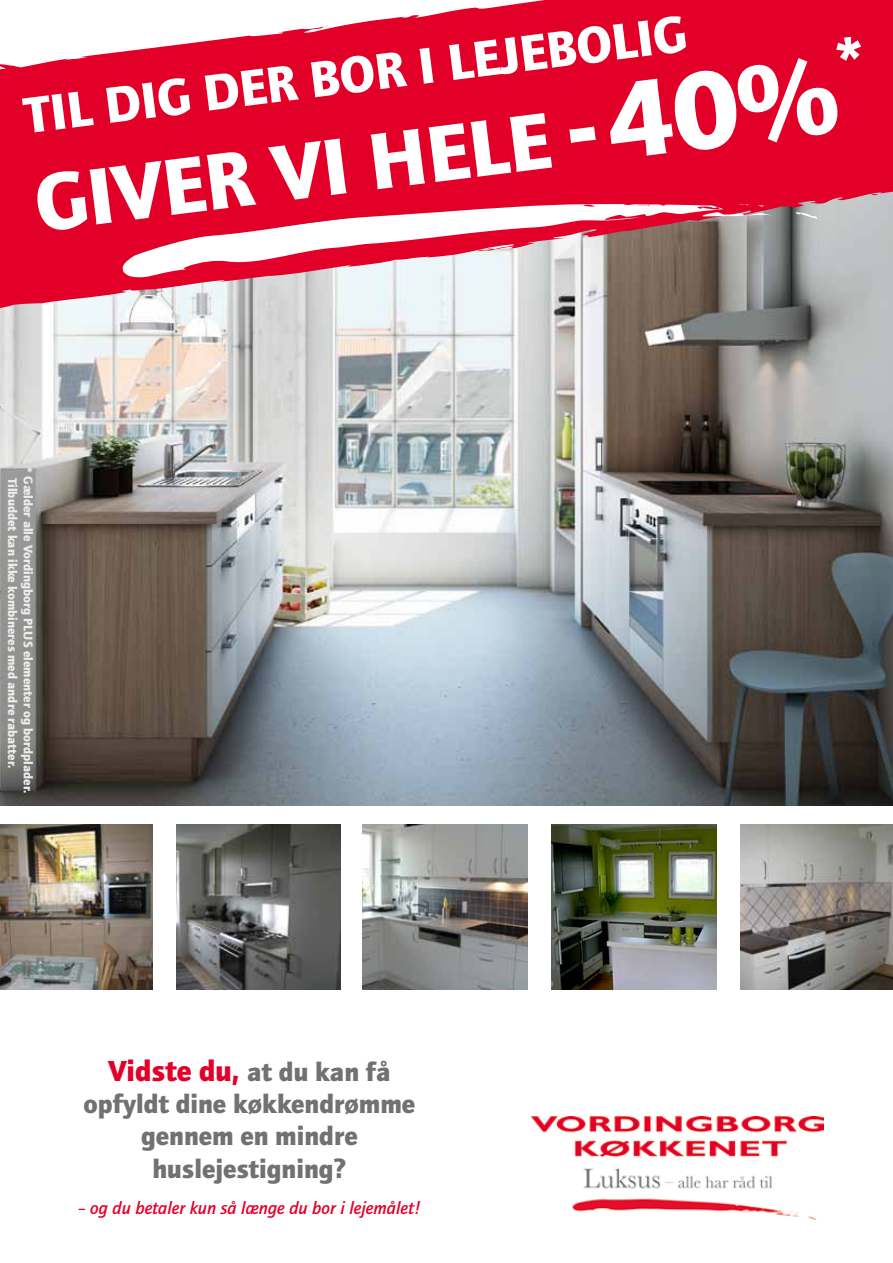
<style>
.page{position:relative;width:893px;height:1263px;background:#fff}
.page>*{position:absolute;margin:0;border:0;box-sizing:border-box;transform-origin:0 0}
.t1{font:900 82.5px "Quay Itc T";color:#fff}
.t2{font:900 52.5px "Quay Itc T";color:#fff}
.t3{font:900 30px "Quay Itc T";color:#e20029}
.t4{font:900 27px/32.4px "Quay Itc T";color:#707172;text-align:center}
.t5{font:italic 700 18px "Quay Itc T";color:#e20029}
.t6{font:900 12.9px/15.6px "Quay Itc T";color:#ebebec}
.s1{font-size:112.5px}
.s2{font-size:27px;color:#707172}
</style>
<div class="page">
<img style="left:0;top:313px;width:893px;height:493px">
<svg style="left:0;top:0;width:893px;height:313px;background:#de3251"></svg>
<svg style="left:891px;top:54px;width:2px;height:15px"></svg>
<svg style="left:885px;top:17px;width:8px;height:19px"></svg>
<svg style="left:512px;top:19px;width:28px;height:6px"></svg>
<svg style="left:445px;top:29px;width:12px;height:2px"></svg>
<svg style="left:870px;top:193px;width:14px;height:3px"></svg>
<svg style="left:795px;top:212px;width:26px;height:8px"></svg>
<svg style="left:120px;top:204px;width:653px;height:74px"></svg>
<img style="left:0;top:825px;width:153px;height:164px">
<img style="left:740px;top:825px;width:153px;height:164px">
<img style="left:363px;top:825px;width:164px;height:164px">
<img style="left:552px;top:825px;width:164px;height:164px">
<img style="left:176px;top:825px;width:165px;height:164px">
<img style="left:532px;top:1116px;width:291px;height:103px">
<svg style="left:835px;top:36px;width:28px;height:26px"></svg>
<h2 class="t2" style="left:21px;top:85px;width:668px;rotate:-7deg">TIL DIG DER BOR I LEJEBOLIG</h2>
<h1 class="t1" style="left:30px;top:155px;width:810px;rotate:-7deg">GIVER VI HELE <span class="s1">-40%</span></h1>
<p class="t6" style="left:36px;top:478px;width:317px;text-indent:-12px;rotate:90deg">* Gælder alle Vordingborg PLUS elementer og bordplader.<br>Tilbuddet kan ikke kombineres med andre rabatter.</p>
<h3 class="t3" style="left:108px;top:1053px;width:284px">Vidste du, <span class="s2">at du kan få</span></h3>
<h3 class="t4" style="left:84px;top:1087px;width:333px">opfyldt dine køkkendrømme gennem en mindre huslejestigning?</h3>
<h3 class="t5" style="left:78px;top:1197px;width:344px">– og du betaler kun så længe du bor i lejemålet!</h3>
</div>
